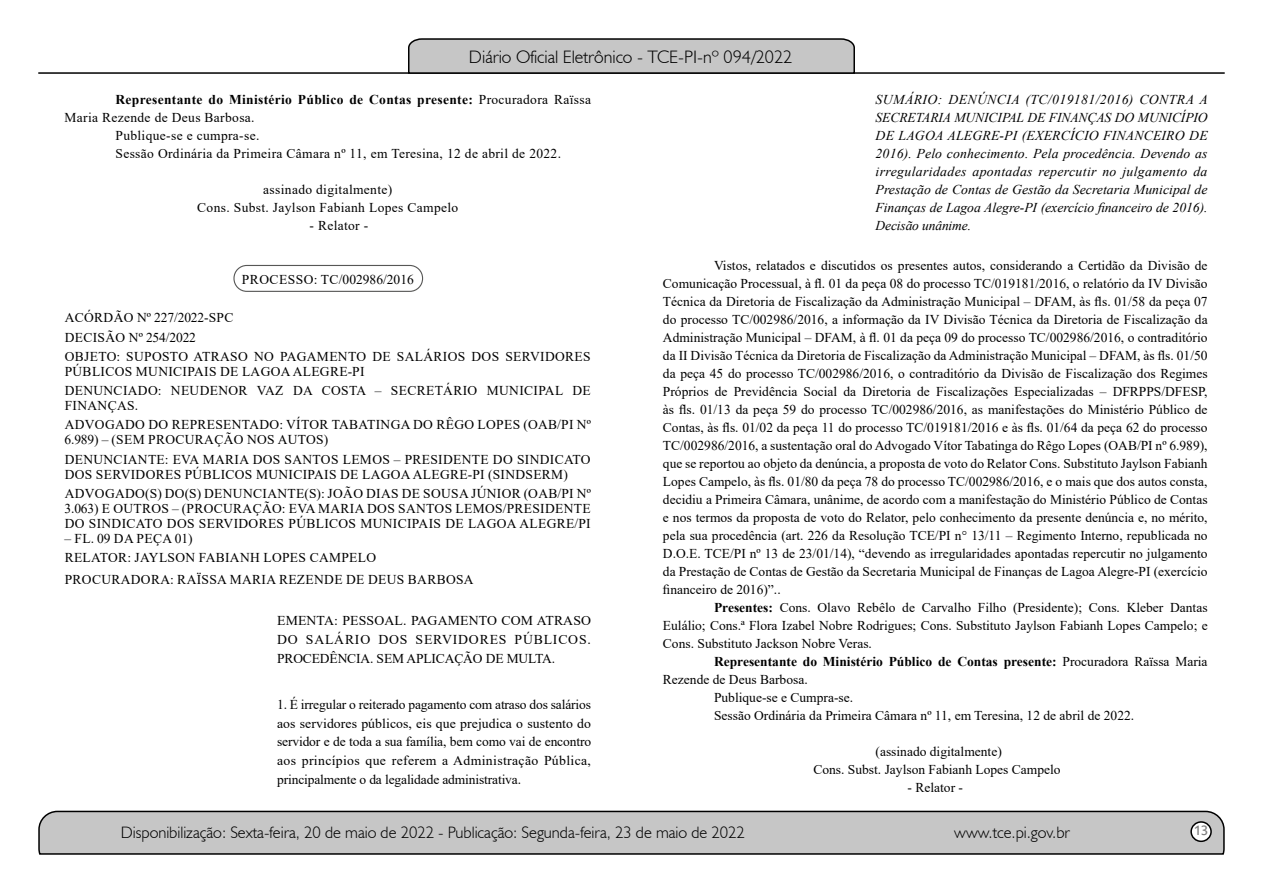
<style>
.page{position:relative;width:1263px;height:893px;background:#fff}
.page>*{position:absolute;margin:0;border:0;box-sizing:border-box;transform-origin:0 0}
.t1{font:300 18px "Humanist 521 BT";color:#000}
.t2{font:300 16.5px "Humanist 521 BT";color:#000}
.t3{font:15px "Estrangelo Edessa";color:#808080}
.t4{font:13.5px/18px "Times New Roman";letter-spacing:.025em;color:#000}
.t5{font:italic 13.5px/18px "Times New Roman";letter-spacing:-.005em;color:#000;text-align:justify}
.t6{font:13.5px/18px "Times New Roman";color:#000;text-align:center}
.t7{font:700 13.5px "Times New Roman";letter-spacing:.005em;color:#000}
.t8{font:700 13.5px "Times New Roman";letter-spacing:.025em;color:#000}
.s1{font-weight:400}
.s2{font-weight:700}
</style>
<div class="page">
<svg style="left:38px;top:810px;width:1187px;height:45px;background:#b9b9b9"></svg>
<div style="left:1191px;top:822px;width:20px;height:19px;background:#fff;border-radius:50%"></div>
<div style="left:1190px;top:821px;width:22px;height:21px;border:2px solid #000;border-radius:50%"></div>
<hr style="left:38px;top:72px;width:1187px;height:2px;background:#000">
<svg style="left:407px;top:38px;width:449px;height:36px;background:#b4b4b4"></svg>
<div style="left:233px;top:265px;width:190px;height:27px;border:1px solid #575756;border-radius:13px"></div>
<h1 class="t1" style="left:469px;top:46px;width:325px">Diário Oficial Eletrônico - TCE-PI-nº 094/2022</h1>
<p class="t8" style="left:116px;top:89px;width:477px">Representante do Ministério Público de Contas presente: <span class="s1">Procuradora Raïssa</span></p>
<p class="t4" style="left:64px;top:108px;width:192px">Maria Rezende de Deus Barbosa.</p>
<p class="t4" style="left:116px;top:126px;width:145px">Publique-se e cumpra-se.</p>
<p class="t4" style="left:116px;top:144px;width:447px">Sessão Ordinária da Primeira Câmara nº 11, em Teresina, 12 de abril de 2022.</p>
<p class="t4" style="left:197px;top:180px;width:262px;text-align:center">assinado digitalmente)<br>Cons. Subst. Jaylson Fabianh Lopes Campelo</p>
<p class="t4" style="left:309px;top:216px;width:60px">- Relator -</p>
<p class="t5" style="left:876px;top:90px;width:334px">SUMÁRIO: DENÚNCIA (TC/019181/2016) CONTRA A SECRETARIA MUNICIPAL DE FINANÇAS DO MUNICÍPIO DE LAGOA ALEGRE-PI (EXERCÍCIO FINANCEIRO DE 2016). Pelo conhecimento. Pela procedência. Devendo as irregularidades apontadas repercutir no julgamento da Prestação de Contas de Gestão da Secretaria Municipal de Finanças de Lagoa Alegre-PI (exercício financeiro de 2016).<br>Decisão unânime.</p>
<p class="t4" style="left:663px;top:256px;width:546px;text-align:justify;text-indent:51px">Vistos, relatados e discutidos os presentes autos, considerando a Certidão da Divisão de Comunicação Processual, à fl. 01 da peça 08 do processo TC/019181/2016, o relatório da IV Divisão Técnica da Diretoria de Fiscalização da Administração Municipal – DFAM, às fls. 01/58 da peça 07 do processo TC/002986/2016, a informação da IV Divisão Técnica da Diretoria de Fiscalização da Administração Municipal – DFAM, à fl. 01 da peça 09 do processo TC/002986/2016, o contraditório da II Divisão Técnica da Diretoria de Fiscalização da Administração Municipal – DFAM, às fls. 01/50 da peça 45 do processo TC/002986/2016, o contraditório da Divisão de Fiscalização dos Regimes Próprios de Previdência Social da Diretoria de Fiscalizações Especializadas – DFRPPS/DFESP, às fls. 01/13 da peça 59 do processo TC/002986/2016, as manifestações do Ministério Público de Contas, às fls. 01/02 da peça 11 do processo TC/019181/2016 e às fls. 01/64 da peça 62 do processo TC/002986/2016, a sustentação oral do Advogado Vítor Tabatinga do Rêgo Lopes (OAB/PI nº 6.989), que se reportou ao objeto da denúncia, a proposta de voto do Relator Cons. Substituto Jaylson Fabianh Lopes Campelo, às fls. 01/80 da peça 78 do processo TC/002986/2016, e o mais que dos autos consta, decidiu a Primeira Câmara, unânime, de acordo com a manifestação do Ministério Público de Contas e nos termos da proposta de voto do Relator, pelo conhecimento da presente denúncia e, no mérito, pela sua procedência (art. 226 da Resolução TCE/PI n° 13/11 – Regimento Interno, republicada no D.O.E. TCE/PI nº 13 de 23/01/14), “devendo as irregularidades apontadas repercutir no julgamento da Prestação de Contas de Gestão da Secretaria Municipal de Finanças de Lagoa Alegre-PI (exercício financeiro de 2016)”..</p>
<p class="t4" style="left:663px;top:598px;width:546px;text-align:justify;text-indent:51px"><span class="s2">Presentes:</span> Cons. Olavo Rebêlo de Carvalho Filho (Presidente); Cons. Kleber Dantas Eulálio; Cons.ª Flora Izabel Nobre Rodrigues; Cons. Substituto Jaylson Fabianh Lopes Campelo; e Cons. Substituto Jackson Nobre Veras.</p>
<p class="t7" style="left:714px;top:652px;width:495px">Representante do Ministério Público de Contas presente: <span class="s1">Procuradora Raïssa Maria</span></p>
<p class="t6" style="left:663px;top:670px;width:146px">Rezende de Deus Barbosa.</p>
<p class="t6" style="left:714px;top:688px;width:141px">Publique-se e Cumpra-se.</p>
<p class="t6" style="left:714px;top:706px;width:422px">Sessão Ordinária da Primeira Câmara nº 11, em Teresina, 12 de abril de 2022.</p>
<p class="t6" style="left:813px;top:742px;width:249px">(assinado digitalmente)<br>Cons. Subst. Jaylson Fabianh Lopes Campelo</p>
<p class="t6" style="left:907px;top:778px;width:57px">- Relator -</p>
<p class="t4" style="left:242px;top:270px;width:173px">PROCESSO: TC/002986/2016</p>
<p class="t4" style="left:65px;top:308px;width:527px;line-height:19.2px">ACÓRDÃO Nº 227/2022-SPC<br>DECISÃO Nº 254/2022<br>OBJETO: SUPOSTO ATRASO NO PAGAMENTO DE SALÁRIOS DOS SERVIDORES</p>
<p class="t4" style="left:65px;top:361px;width:527px;line-height:19.2px">PÚBLICOS MUNICIPAIS DE LAGOA ALEGRE-PI<br>DENUNCIADO: NEUDENOR VAZ DA COSTA – SECRETÁRIO MUNICIPAL DE</p>
<p class="t4" style="left:65px;top:395px;width:528px;line-height:19.2px">FINANÇAS.<br>ADVOGADO DO REPRESENTADO: VÍTOR TABATINGA DO RÊGO LOPES (OAB/PI Nº</p>
<p class="t4" style="left:64px;top:430px;width:528px;line-height:19.2px">6.989) – (SEM PROCURAÇÃO NOS AUTOS)<br>DENUNCIANTE: EVA MARIA DOS SANTOS LEMOS – PRESIDENTE DO SINDICATO</p>
<p class="t4" style="left:65px;top:464px;width:528px;line-height:19.2px">DOS SERVIDORES PÚBLICOS MUNICIPAIS DE LAGOA ALEGRE-PI (SINDSERM)<br>ADVOGADO(S) DO(S) DENUNCIANTE(S): JOÃO DIAS DE SOUSA JÚNIOR (OAB/PI Nº</p>
<p class="t4" style="left:64px;top:500px;width:528px;line-height:15px">3.063) E OUTROS – (PROCURAÇÃO: EVA MARIA DOS SANTOS LEMOS/PRESIDENTE<br>DO SINDICATO DOS SERVIDORES PÚBLICOS MUNICIPAIS DE LAGOA ALEGRE/PI</p>
<p class="t4" style="left:64px;top:528px;width:313px;line-height:19.2px">– FL. 09 DA PEÇA 01)<br>RELATOR: JAYLSON FABIANH LOPES CAMPELO</p>
<p class="t4" style="left:65px;top:570px;width:410px">PROCURADORA: RAÏSSA MARIA REZENDE DE DEUS BARBOSA</p>
<p class="t4" style="left:277px;top:611px;width:315px;line-height:18.8px;text-align:justify">EMENTA: PESSOAL. PAGAMENTO COM ATRASO DO SALÁRIO DOS SERVIDORES PÚBLICOS.<br>PROCEDÊNCIA. SEM APLICAÇÃO DE MULTA.</p>
<p class="t4" style="left:277px;top:694px;width:315px;line-height:18.8px;text-align:justify">1. É irregular o reiterado pagamento com atraso dos salários aos servidores públicos, eis que prejudica o sustento do servidor e de toda a sua família, bem como vai de encontro aos princípios que referem a Administração Pública, principalmente o da legalidade administrativa.</p>
<p class="t2" style="left:121px;top:822px;width:626px">Disponibilização: Sexta-feira, 20 de maio de 2022 - Publicação: Segunda-feira, 23 de maio de 2022</p>
<p class="t2" style="left:954px;top:822px;width:117px">www.tce.pi.gov.br</p>
<p class="t3" style="left:1194px;top:823px;width:16px">13</p>
</div>
